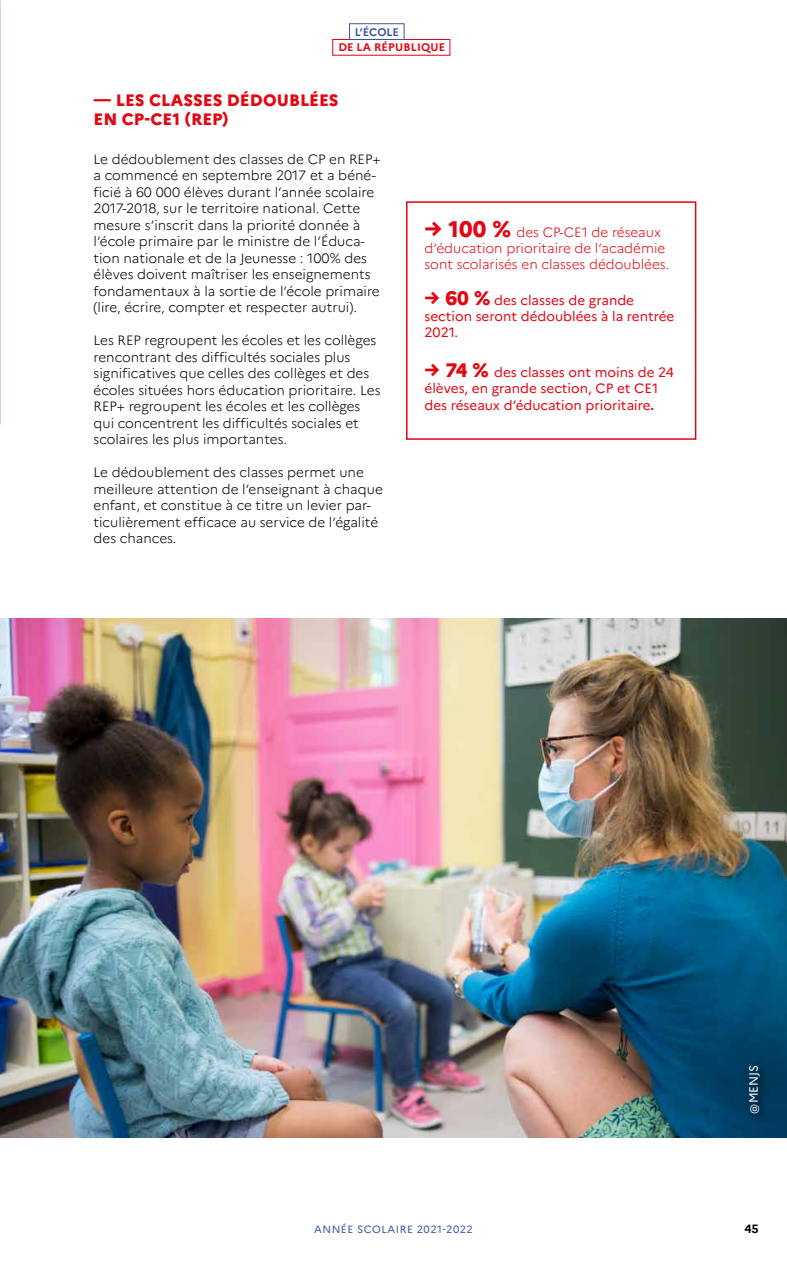
<style>
.page{position:relative;width:787px;height:1263px;background:#fff}
.page>*{position:absolute;margin:0;border:0;box-sizing:border-box;transform-origin:0 0}
.t1{font:800 16.5px/19.5px "Marianne";color:#e30613}
.t2{font:300 13.5px/16.5px "Marianne";color:#000}
.t3{font:13.5px/16.2px "Marianne";color:#e30613}
.t4{font:300 13.5px/16.2px "Marianne";color:#e30613}
.t5{font:12px "Marianne";color:#fff}
.t6{font:700 12px "Marianne";color:#000}
.t7{font:700 11.1px "Marianne";letter-spacing:.02em;color:#e30613}
.t8{font:700 11.1px "Marianne";letter-spacing:-.005em;color:#3e57a3}
.t9{font:10.5px "Marianne";letter-spacing:.05em;color:#3e57a3}
.s1{font-weight:800;font-size:22.5px}
.s2{font-weight:800;font-size:19.5px}
.s3{font-weight:700}
</style>
<div class="page">
<img style="left:0;top:0;width:1px;height:424px">
<div style="left:349px;top:23px;width:55px;height:17px;border:1px solid #3e57a3"></div>
<img style="left:1px;top:619px;width:786px;height:518px">
<div style="left:406px;top:201px;width:290px;height:239px;border:2px solid #e30613"></div>
<div style="left:744px;top:1061px;width:26px;height:62px;background:#000;opacity:.75"></div>
<p class="t8" style="left:355px;top:25px;width:46px">L’ÉCOLE</p>
<p class="t7" style="left:338px;top:40px;width:108px">DE LA RÉPUBLIQUE</p>
<p class="t1" style="left:94px;top:90px;width:246px">— LES CLASSES DÉDOUBLÉES<br>EN CP-CE1 (REP)</p>
<p class="t2" style="left:94px;top:150px;width:288px">Le dédoublement des classes de CP en REP+ a commencé en septembre 2017 et a béné&shy;ficié à 60 000 élèves durant l’année scolaire 2017-2018, sur le territoire national. Cette mesure s’inscrit dans la priorité donnée à l’école primaire par le ministre de l’Éduca&shy;tion nationale et de la Jeunesse : 100% des élèves doivent maîtriser les enseignements fondamentaux à la sortie de l’école primaire (lire, écrire, compter et respecter autrui).</p>
<p class="t2" style="left:94px;top:332px;width:288px">Les REP regroupent les écoles et les collèges rencontrant des difficultés sociales plus significatives que celles des collèges et des écoles situées hors éducation prioritaire. Les REP+ regroupent les écoles et les collèges qui concentrent les difficultés sociales et scolaires les plus importantes.</p>
<p class="t2" style="left:94px;top:464px;width:291px">Le dédoublement des classes permet une meilleure attention de l’enseignant à chaque enfant, et constitue à ce titre un levier par&shy;ticulièrement efficace au service de l’égalité des chances.</p>
<p class="t4" style="left:424px;top:224px;width:246px"><span class="s1">→ 100 %</span> des CP-CE1 de réseaux d’éducation prioritaire de l’académie sont scolarisés en classes dédoublées.</p>
<p class="t3" style="left:424px;top:292px;width:251px"><span class="s2">→ 60 %</span> des classes de grande section seront dédoublées à la rentrée<br>2021.</p>
<p class="t3" style="left:424px;top:364px;width:251px"><span class="s2">→ 74 %</span> des classes ont moins de 24 élèves, en grande section, CP et CE1 des réseaux d’éducation prioritaire<span class="s3">.</span></p>
<p class="t5" style="left:746px;top:1113px;width:50px;rotate:-90deg">@MENJS</p>
<p class="t9" style="left:314px;top:1222px;width:160px">ANNÉE SCOLAIRE 2021-2022</p>
<p class="t6" style="left:744px;top:1221px;width:16px">45</p>
</div>
